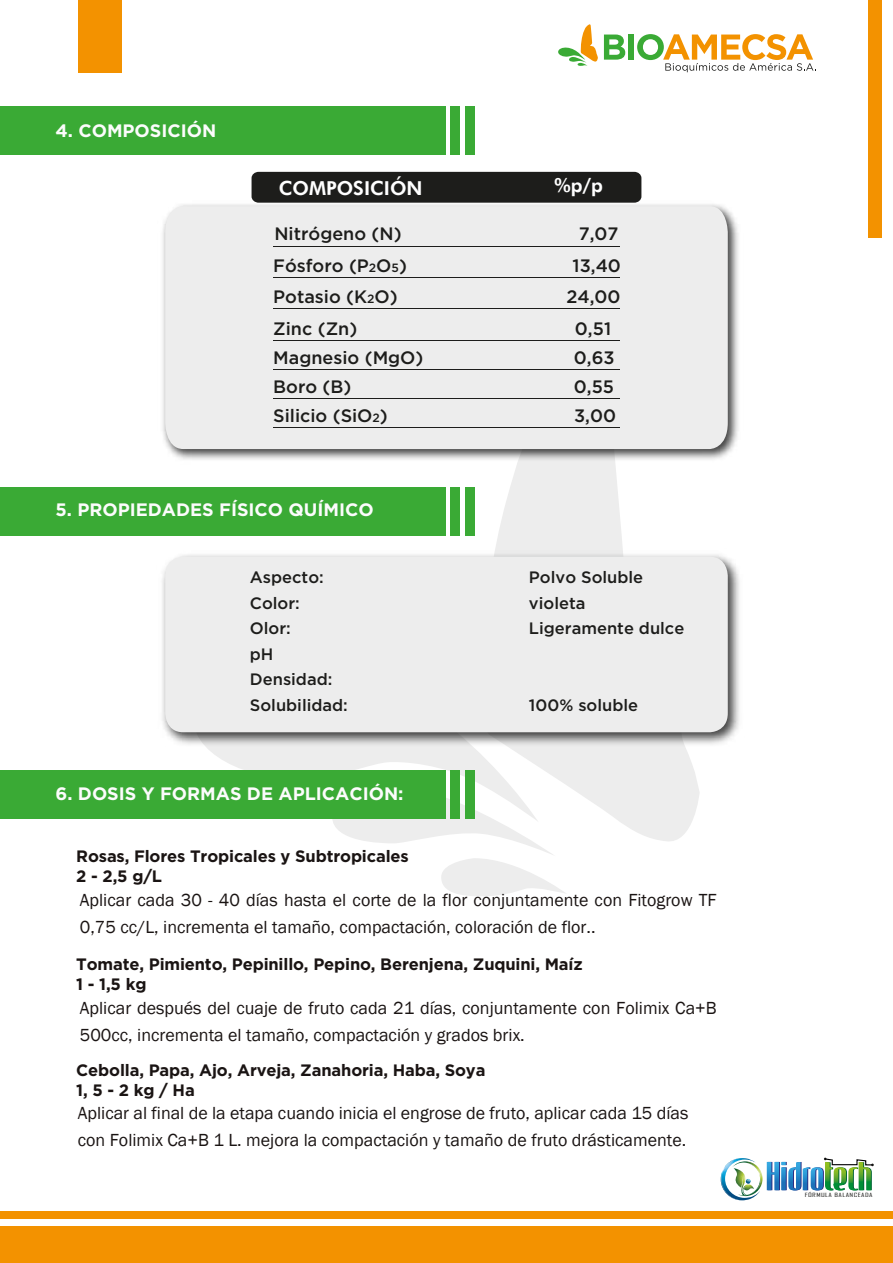
<style>
.page{position:relative;width:893px;height:1263px;background:#fff}
.page>*{position:absolute;margin:0;border:0;box-sizing:border-box;transform-origin:0 0}
.t1{font:700 19.2px "Futura BT";color:#fff}
.t2{font:18px/27px "Franklin Gothic";color:#1a1413}
.t3{font:500 18px/31.5px "Gotham";color:#1d1d1b}
.t4{font:700 18px "Gotham";color:#fcfcfc}
.t5{font:700 16.5px/19.8px "Gotham";letter-spacing:-.01em;color:#1a1413}
.t6{font:500 16.5px/25.5px "Gotham";color:#1d1d1b}
.t7{font:5.55px "Agency FB";letter-spacing:.05em;color:#1d1d1b;scale:1.53 1}
.s1{font-size:12px}
</style>
<div class="page">
<svg style="left:496px;top:464px;width:204px;height:377px;fill:#ededed"></svg>
<svg style="left:208px;top:749px;width:331px;height:34px;fill:#ededed"></svg>
<svg style="left:332px;top:783px;width:235px;height:113px"></svg>
<div style="left:0;top:770px;width:445px;height:49px;background:#3aaa35"></div>
<div style="left:450px;top:770px;width:10px;height:49px;background:#3aaa35"></div>
<div style="left:465px;top:770px;width:10px;height:49px;background:#3aaa35"></div>
<div style="left:0;top:487px;width:445px;height:49px;background:#3aaa35"></div>
<div style="left:450px;top:487px;width:10px;height:49px;background:#3aaa35"></div>
<div style="left:465px;top:487px;width:10px;height:49px;background:#3aaa35"></div>
<div style="left:0;top:106px;width:445px;height:49px;background:#3aaa35"></div>
<div style="left:450px;top:106px;width:10px;height:49px;background:#3aaa35"></div>
<div style="left:465px;top:106px;width:10px;height:49px;background:#3aaa35"></div>
<div style="left:868px;top:0;width:14px;height:238px;background:#f39200"></div>
<svg style="left:604px;top:35px;width:21px;height:25px"></svg>
<div style="left:628px;top:35px;width:6px;height:25px;background:#3aaa35"></div>
<svg style="left:637px;top:34px;width:179px;height:38px"></svg>
<svg style="left:558px;top:24px;width:40px;height:42px"></svg>
<img style="left:162px;top:548px;width:578px;height:201px">
<div style="left:165px;top:557px;width:563px;height:175px;background:#ededed;border-radius:19px"></div>
<div style="left:0;top:1212px;width:893px;height:7px;background:#f39200"></div>
<div style="left:0;top:1226px;width:893px;height:36px;background:#f39200"></div>
<div style="left:78px;top:0;width:44px;height:72px;background:#f39200"></div>
<img style="left:721px;top:1157px;width:153px;height:43px">
<img style="left:162px;top:198px;width:577px;height:266px">
<div style="left:165px;top:206px;width:563px;height:243px;background:#ededed"></div>
<div style="left:252px;top:172px;width:389px;height:31px;background:#1d1d1b;border-radius:7px"></div>
<hr style="left:273px;top:246px;width:347px;height:1px;background:#1d1d1b">
<hr style="left:273px;top:277px;width:347px;height:1px;background:#1d1d1b">
<hr style="left:273px;top:308px;width:347px;height:1px;background:#1d1d1b">
<hr style="left:273px;top:340px;width:347px;height:1px;background:#1d1d1b">
<hr style="left:273px;top:369px;width:347px;height:1px;background:#1d1d1b">
<hr style="left:273px;top:398px;width:347px;height:1px;background:#1d1d1b">
<hr style="left:273px;top:427px;width:347px;height:1px;background:#1d1d1b">
<p class="t4" style="left:55px;top:118px;width:162px">4. COMPOSICIÓN</p>
<p class="t1" style="left:279px;top:177px;width:145px">COMPOSICIÓN</p>
<p class="t1" style="left:554px;top:174px;width:50px">%p/p</p>
<p class="t3" style="left:273px;top:218px;width:135px">Nitrógeno (N)<br>Fósforo (P<span class="s1">2</span>O<span class="s1">5</span>)<br>Potasio (K<span class="s1">2</span>O)<br>Zinc (Zn)</p>
<p class="t3" style="left:566px;top:218px;width:56px;text-align:center">7,07<br>13,40<br>24,00<br>0,51</p>
<p class="t3" style="left:273px;top:341px;width:152px">Magnesio (MgO)</p>
<p class="t3" style="left:574px;top:341px;width:42px">0,63</p>
<p class="t3" style="left:273px;top:370px;width:80px">Boro (B)</p>
<p class="t3" style="left:574px;top:370px;width:42px">0,55</p>
<p class="t3" style="left:273px;top:399px;width:116px">Silicio (SiO<span class="s1">2</span>)</p>
<p class="t3" style="left:574px;top:399px;width:43px">3,00</p>
<p class="t4" style="left:55px;top:498px;width:320px">5. PROPIEDADES FÍSICO QUÍMICO</p>
<p class="t6" style="left:250px;top:564px;width:75px">Aspecto:</p>
<p class="t6" style="left:529px;top:564px;width:116px">Polvo Soluble</p>
<p class="t6" style="left:250px;top:590px;width:51px">Color:</p>
<p class="t6" style="left:529px;top:590px;width:58px">violeta</p>
<p class="t6" style="left:250px;top:615px;width:43px">Olor:</p>
<p class="t6" style="left:529px;top:615px;width:157px">Ligeramente dulce</p>
<p class="t6" style="left:250px;top:641px;width:99px">pH<br>Densidad:<br>Solubilidad:</p>
<p class="t6" style="left:529px;top:692px;width:111px">100% soluble</p>
<p class="t4" style="left:55px;top:781px;width:350px">6. DOSIS Y FORMAS DE APLICACIÓN:</p>
<p class="t5" style="left:76px;top:846px;width:334px">Rosas, Flores Tropicales y Subtropicales<br>2 - 2,5 g/L</p>
<p class="t2" style="left:80px;top:887px;width:638px">Aplicar cada 30 - 40 días hasta el corte de la flor conjuntamente con Fitogrow TF<br>0,75 cc/L, incrementa el tamaño, compactación, coloración de flor..</p>
<p class="t5" style="left:76px;top:955px;width:508px">Tomate, Pimiento, Pepinillo, Pepino, Berenjena, Zuquini, Maíz<br>1 - 1,5 kg</p>
<p class="t2" style="left:80px;top:994px;width:638px">Aplicar después del cuaje de fruto cada 21 días, conjuntamente con Folimix Ca+B<br>500cc, incrementa el tamaño, compactación y grados brix.</p>
<p class="t5" style="left:76px;top:1060px;width:411px">Cebolla, Papa, Ajo, Arveja, Zanahoria, Haba, Soya<br>1, 5 - 2 kg / Ha</p>
<p class="t2" style="left:78px;top:1099px;width:612px">Aplicar al final de la etapa cuando inicia el engrose de fruto, aplicar cada 15 días con Folimix Ca+B 1 L. mejora la compactación y tamaño de fruto drásticamente.</p>
<p class="t7" style="left:805px;top:1191px;width:46px">FÓRMULA BALANCEADA</p>
</div>
